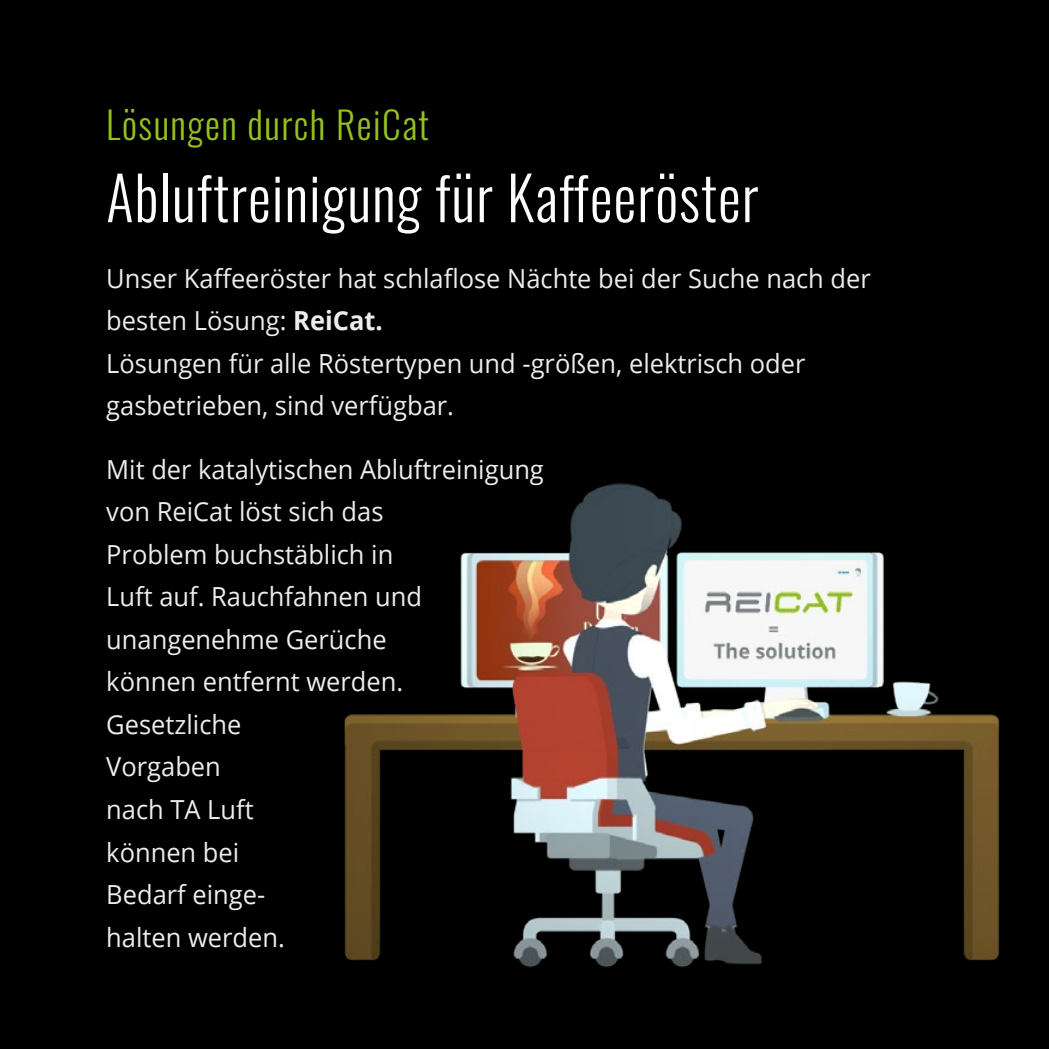
<style>
.page{position:relative;width:1049px;height:1049px;background:#000}
.page>*{position:absolute;margin:0;border:0;box-sizing:border-box;transform-origin:0 0}
.t1{font:300 60px "Oswald";letter-spacing:.02em;color:#fdfdfd;scale:.95 1}
.t2{font:300 37.5px "Oswald";letter-spacing:.04em;color:#95c11f}
.t3{font:26.25px/42.5px "Open Sans";color:#ededed}
.s1{font-weight:700}
</style>
<div class="page">
<hr style="left:1048px;top:929px;width:1px;height:120px;background:#737882">
<img style="left:344px;top:483px;width:656px;height:485px">
<h2 class="t2" style="left:106px;top:92px;width:324px">Lösungen durch ReiCat</h2>
<h1 class="t1" style="left:106px;top:144px;width:688px">Abluftreinigung für Kaffeeröster</h1>
<p class="t3" style="left:106px;top:256px;width:766px">Unser Kaffeeröster hat schlaflose Nächte bei der Suche nach der besten Lösung: <span class="s1">ReiCat.<br></span>Lösungen für alle Röstertypen und -größen, elektrisch oder gasbetrieben, sind verfügbar.</p>
<p class="t3" style="left:106px;top:447px;width:439px">Mit der katalytischen Abluftreinigung von ReiCat löst sich das<br>Problem buchstäblich in<br>Luft auf. Rauchfahnen und unangenehme Gerüche<br>können entfernt werden.<br>Gesetzliche<br>Vorgaben<br>nach TA Luft<br>können bei<br>Bedarf einge-<br>halten werden.</p>
</div>
